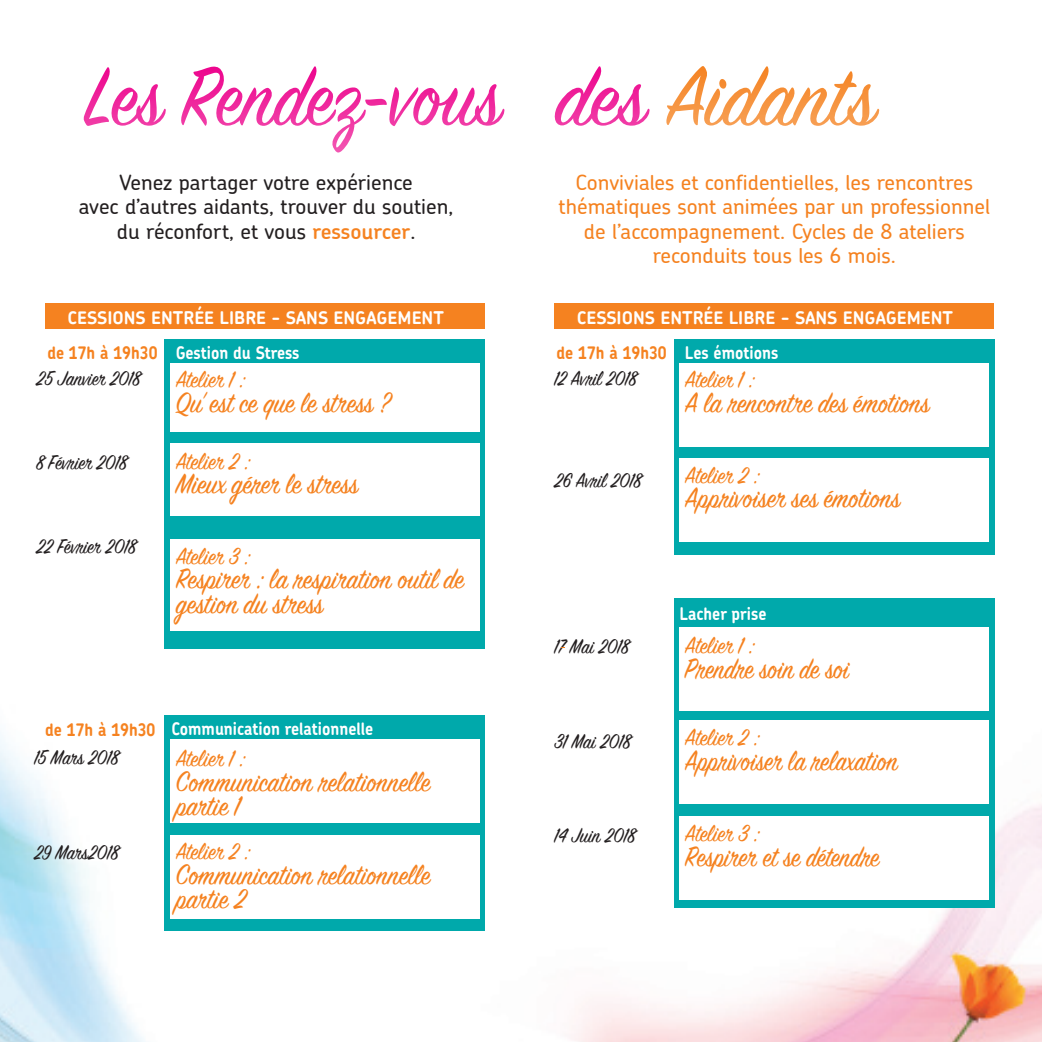
<style>
.page{position:relative;width:1042px;height:1042px;background:#fff}
.page>*{position:absolute;margin:0;border:0;box-sizing:border-box;transform-origin:0 0}
.t1{font:92.4px "Sign Painter House Script";color:#ed028c;scale:.9 1}
.t2{font:31.5px/24.5px "Sign Painter House Script";color:#f58220;scale:.9 1}
.t3{font:31.5px "Sign Painter House Script";color:#f58220;scale:.87 1}
.t4{font:26.25px "Sign Painter House Script";color:#f58220;scale:.9 1}
.t5{font:22.75px "Sign Painter House Script";color:#231f20;scale:.9 1}
.t6{font:500 21px/24.5px "Chevin";color:#f58220;text-align:center}
.t7{font:500 21px/24.5px "Chevin";color:#231f20;text-align:center}
.t8{font:700 17.5px "Chevin";color:#fff}
.t9{font:700 17.5px "Chevin";color:#fff;scale:.9 1}
.t10{font:700 17.5px "Chevin";color:#f58220;scale:.9 1}
.s1{color:#f58220}
.s2{font-weight:600;color:#f58220}
</style>
<div class="page">
<img style="left:0;top:339px;width:1042px;height:703px">
<div style="left:164px;top:339px;width:321px;height:310px;background:#00a9ab"></div>
<div style="left:674px;top:339px;width:320px;height:215px;background:#00a9ab"></div>
<div style="left:674px;top:598px;width:320px;height:309px;background:#00a9ab"></div>
<div style="left:164px;top:716px;width:321px;height:215px;background:#00a9ab"></div>
<div style="left:45px;top:303px;width:440px;height:26px;background:#f58220"></div>
<div style="left:554px;top:303px;width:440px;height:26px;background:#f58220"></div>
<div style="left:170px;top:539px;width:310px;height:91px;background:#fff"></div>
<div style="left:679px;top:627px;width:310px;height:83px;background:#fff"></div>
<div style="left:679px;top:720px;width:310px;height:83px;background:#fff"></div>
<div style="left:679px;top:816px;width:310px;height:83px;background:#fff"></div>
<div style="left:170px;top:443px;width:310px;height:73px;background:#fff"></div>
<div style="left:679px;top:458px;width:310px;height:83px;background:#fff"></div>
<div style="left:170px;top:835px;width:310px;height:83px;background:#fff"></div>
<div style="left:170px;top:363px;width:310px;height:69px;background:#fff"></div>
<div style="left:679px;top:363px;width:310px;height:83px;background:#fff"></div>
<div style="left:170px;top:740px;width:310px;height:83px;background:#fff"></div>
<h1 class="t1" style="left:84px;top:40px;width:880px">Les Rendez-vous des <span class="s1">Aidants</span></h1>
<p class="t7" style="left:119px;top:169px;width:295px">Venez partager votre expérience</p>
<p class="t7" style="left:79px;top:194px;width:376px">avec d’autres aidants, trouver du soutien, du réconfort, et vous <span class="s2">ressourcer</span>.</p>
<p class="t6" style="left:558px;top:169px;width:433px">Conviviales et confidentielles, les rencontres thématiques sont animées par un professionnel de l’accompagnement. Cycles de 8 ateliers reconduits tous les 6 mois.</p>
<p class="t8" style="left:68px;top:306px;width:378px">CESSIONS ENTRÉE LIBRE - SANS ENGAGEMENT</p>
<p class="t8" style="left:577px;top:306px;width:378px">CESSIONS ENTRÉE LIBRE - SANS ENGAGEMENT</p>
<p class="t10" style="left:47px;top:341px;width:124px">de 17h à 19h30</p>
<p class="t10" style="left:556px;top:341px;width:124px">de 17h à 19h30</p>
<p class="t9" style="left:176px;top:341px;width:139px">Gestion du Stress</p>
<p class="t9" style="left:685px;top:341px;width:105px">Les émotions</p>
<p class="t5" style="left:36px;top:364px;width:117px">25 Janvier 2018</p>
<p class="t4" style="left:176px;top:363px;width:79px">Atelier 1 :</p>
<p class="t2" style="left:176px;top:393px;width:240px">Qu’est ce que le stress ?</p>
<p class="t5" style="left:554px;top:364px;width:93px">12 Avril 2018</p>
<p class="t4" style="left:685px;top:363px;width:79px">Atelier 1 :</p>
<p class="t2" style="left:685px;top:393px;width:273px">A la rencontre des émotions</p>
<p class="t5" style="left:36px;top:448px;width:103px">8 Février 2018</p>
<p class="t4" style="left:176px;top:445px;width:84px">Atelier 2 :</p>
<p class="t2" style="left:176px;top:474px;width:204px">Mieux gérer le stress</p>
<p class="t4" style="left:685px;top:459px;width:84px">Atelier 2 :</p>
<p class="t5" style="left:554px;top:466px;width:99px">26 Avril 2018</p>
<p class="t2" style="left:685px;top:488px;width:240px">Apprivoiser ses émotions</p>
<p class="t5" style="left:36px;top:532px;width:112px">22 Février 2018</p>
<p class="t4" style="left:176px;top:540px;width:84px">Atelier 3 :</p>
<p class="t2" style="left:176px;top:569px;width:322px">Respirer : la respiration outil de gestion du stress</p>
<p class="t9" style="left:679px;top:602px;width:98px">Lacher prise</p>
<p class="t5" style="left:554px;top:632px;width:85px">17 Mai 2018</p>
<p class="t4" style="left:685px;top:629px;width:79px">Atelier 1 :</p>
<p class="t3" style="left:685px;top:649px;width:192px">Prendre soin de soi</p>
<p class="t10" style="left:45px;top:718px;width:124px">de 17h à 19h30</p>
<p class="t5" style="left:34px;top:743px;width:96px">15 Mars 2018</p>
<p class="t9" style="left:171px;top:717px;width:226px">Communication relationnelle</p>
<p class="t4" style="left:176px;top:742px;width:79px">Atelier 1 :</p>
<p class="t2" style="left:176px;top:772px;width:284px">Communication relationnelle partie 1</p>
<p class="t5" style="left:554px;top:727px;width:87px">31 Mai 2018</p>
<p class="t4" style="left:685px;top:721px;width:84px">Atelier 2 :</p>
<p class="t3" style="left:685px;top:741px;width:247px">Apprivoiser la relaxation</p>
<p class="t5" style="left:34px;top:838px;width:96px">29 Mars2018</p>
<p class="t4" style="left:176px;top:835px;width:84px">Atelier 2 :</p>
<p class="t2" style="left:176px;top:865px;width:284px">Communication relationnelle partie 2</p>
<p class="t5" style="left:554px;top:821px;width:92px">14 Juin 2018</p>
<p class="t4" style="left:685px;top:817px;width:84px">Atelier 3 :</p>
<p class="t3" style="left:685px;top:837px;width:225px">Respirer et se détendre</p>
</div>
